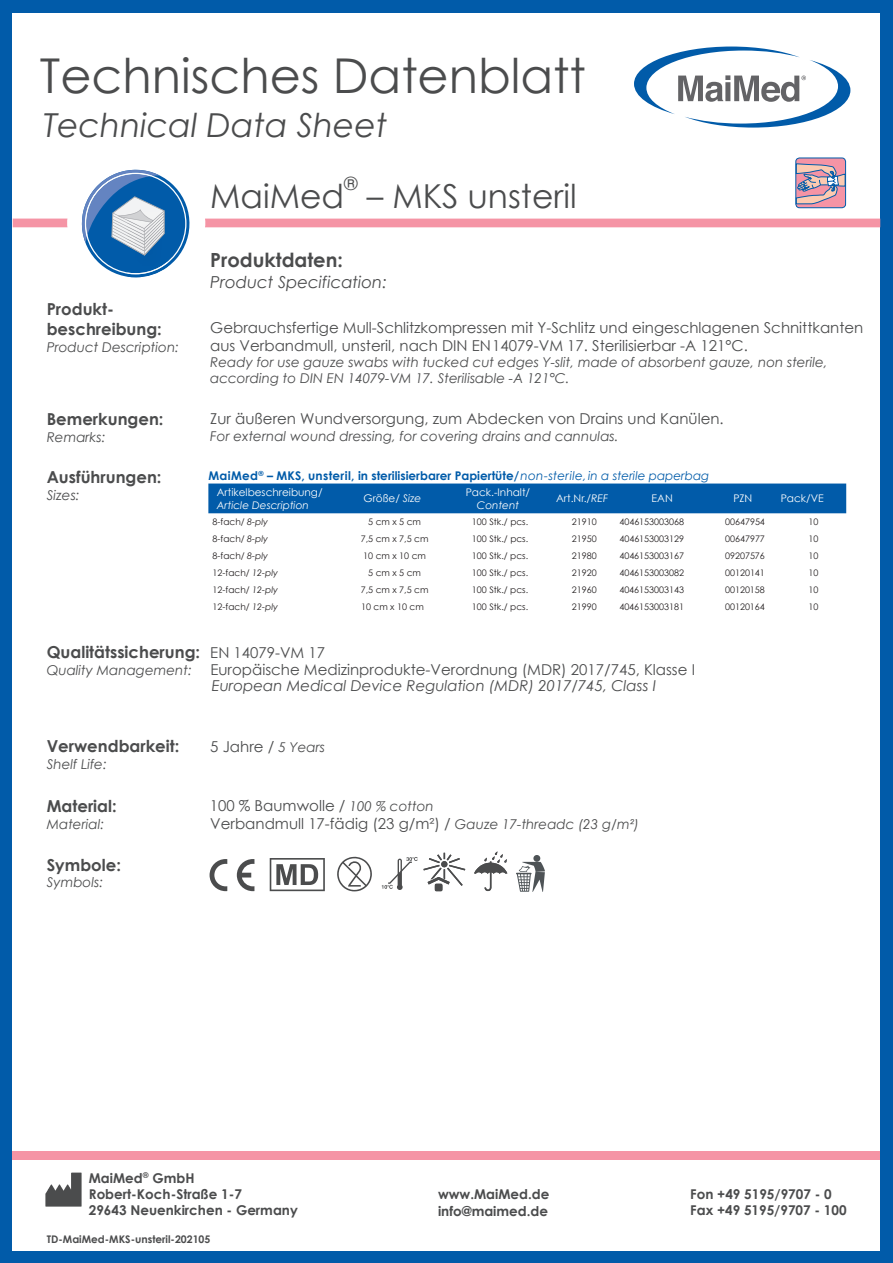
<style>
.page{position:relative;width:893px;height:1263px;background:#015ba9}
.page>*{position:absolute;margin:0;border:0;box-sizing:border-box;transform-origin:0 0}
.t1{font:48px "Century Gothic";color:#4b4c4d}
.t2{font:italic 33px "Century Gothic";color:#4b4c4d}
.t3{font:33px "Century Gothic";color:#4b4c4d}
.t4{font:700 19.5px "Century Gothic";color:#4b4c4d}
.t5{font:18px "Century Gothic";color:#4b4c4d}
.t6{font:700 16.5px/20px "Century Gothic";color:#4b4c4d}
.t7{font:italic 16.5px "Century Gothic";color:#4b4c4d}
.t8{font:15px/17.9px "Century Gothic";color:#4b4c4d}
.t9{font:italic 15px "Century Gothic";color:#4b4c4d}
.t10{font:italic 13.5px/16px "Century Gothic";color:#4b4c4d}
.t11{font:700 13.5px/16.4px "Century Gothic";color:#4b4c4d}
.t12{font:700 12px "Century Gothic";color:#015ba9}
.t13{font:10.5px "Century Gothic";color:#fff}
.t14{font:700 10.5px "Century Gothic";color:#4b4c4d}
.t15{font:italic 10.5px "Century Gothic";color:#fff}
.t16{font:9px "Century Gothic";color:#231f20}
.s1{font-weight:400;font-style:italic}
.s2{font-style:italic}
.s3{font-style:italic;font-size:13.5px}
</style>
<div class="page">
<div style="left:13px;top:13px;width:867px;height:1237px;background:#fff"></div>
<svg style="left:634px;top:47px;width:216px;height:81px"></svg>
<div style="left:13px;top:1151px;width:867px;height:9px;background:#f594a5"></div>
<div style="left:205px;top:219px;width:675px;height:8px;background:#f594a5"></div>
<svg style="left:13px;top:219px;width:54px;height:8px"></svg>
<svg style="left:81px;top:169px;width:109px;height:109px"></svg>
<div style="left:796px;top:158px;width:50px;height:50px;background:#f594a5;border-radius:4px"></div>
<svg style="left:797px;top:163px;width:47px;height:42px"></svg>
<div style="left:795px;top:158px;width:51px;height:50px;border:1px solid #015ba9;border-radius:4px"></div>
<div style="left:208px;top:483px;width:638px;height:30px;background:#015ba9"></div>
<img style="left:45px;top:1172px;width:37px;height:35px">
<svg style="left:237px;top:859px;width:17px;height:32px"></svg>
<svg style="left:210px;top:859px;width:17px;height:32px"></svg>
<svg style="left:337px;top:857px;width:35px;height:35px"></svg>
<svg style="left:270px;top:858px;width:55px;height:33px"></svg>
<svg style="left:382px;top:853px;width:83px;height:38px"></svg>
<svg style="left:474px;top:851px;width:33px;height:40px"></svg>
<img style="left:517px;top:856px;width:27px;height:35px">
<h1 class="t1" style="left:40px;top:46px;width:547px">Technisches Datenblatt</h1>
<h2 class="t2" style="left:43px;top:105px;width:345px">Technical Data Sheet</h2>
<h3 class="t5" style="left:344px;top:172px;width:15px">®</h3>
<h2 class="t3" style="left:210px;top:176px;width:368px">MaiMed – MKS unsteril</h2>
<h3 class="t6" style="left:47px;top:299px;width:117px">Produkt&shy;beschreibung:</h3>
<h3 class="t10" style="left:47px;top:339px;width:134px">Product Description:</h3>
<h3 class="t6" style="left:47px;top:409px;width:118px">Bemerkungen:</h3>
<h3 class="t10" style="left:47px;top:429px;width:60px">Remarks:</h3>
<h3 class="t6" style="left:47px;top:467px;width:116px">Ausführungen:</h3>
<h3 class="t10" style="left:47px;top:487px;width:34px">Sizes:</h3>
<h3 class="t4" style="left:210px;top:248px;width:134px">Produktdaten:</h3>
<h3 class="t7" style="left:210px;top:271px;width:178px">Product Specification:</h3>
<h3 class="t8" style="left:210px;top:318px;width:655px">Gebrauchsfertige Mull-Schlitzkompressen mit Y-Schlitz und eingeschlagenen Schnittkanten</h3>
<h3 class="t8" style="left:210px;top:336px;width:539px">aus Verbandmull, unsteril, nach DIN EN14079-VM 17. Sterilisierbar -A 121°C.</h3>
<h3 class="t10" style="left:210px;top:354px;width:619px">Ready for use gauze swabs with tucked cut edges Y-slit, made of absorbent gauze, non sterile, according to DIN EN 14079-VM 17. Sterilisable -A 121°C.</h3>
<h3 class="t8" style="left:210px;top:410px;width:515px">Zur äußeren Wundversorgung, zum Abdecken von Drains und Kanülen.</h3>
<h3 class="t10" style="left:210px;top:427px;width:410px">For external wound dressing, for covering drains and cannulas.</h3>
<h3 class="t12" style="left:208px;top:468px;width:502px">MaiMed<sup>®</sup> – MKS, unsteril, in sterilisierbarer Papiertüte/<span class="s1">non-sterile, in a sterile paperbag</span></h3>
<p class="t13" style="left:217px;top:486px;width:107px">Artikelbeschreibung/</p>
<p class="t15" style="left:217px;top:498px;width:94px">Article Description</p>
<p class="t13" style="left:364px;top:492px;width:59px">Größe/ <span class="s2">Size</span></p>
<p class="t13" style="left:466px;top:486px;width:66px">Pack.-Inhalt/</p>
<p class="t15" style="left:477px;top:498px;width:44px">Content</p>
<p class="t13" style="left:556px;top:492px;width:54px">Art.Nr./<span class="s2">REF</span></p>
<p class="t13" style="left:652px;top:492px;width:23px">EAN</p>
<p class="t13" style="left:733px;top:492px;width:21px">PZN</p>
<p class="t13" style="left:781px;top:492px;width:45px">Pack/VE</p>
<p class="t16" style="left:213px;top:516px;width:57px">8-fach/ <span class="s2">8-ply</span></p>
<p class="t16" style="left:368px;top:516px;width:54px">5 cm x 5 cm</p>
<p class="t16" style="left:472px;top:516px;width:58px">100 Stk./ pcs.</p>
<p class="t16" style="left:572px;top:516px;width:26px">21910</p>
<p class="t16" style="left:619px;top:516px;width:66px">4046153003068</p>
<p class="t16" style="left:725px;top:516px;width:41px">00647954</p>
<p class="t16" style="left:808px;top:516px;width:11px">10</p>
<p class="t16" style="left:213px;top:533px;width:57px">8-fach/ <span class="s2">8-ply</span></p>
<p class="t16" style="left:361px;top:533px;width:69px">7,5 cm x 7,5 cm</p>
<p class="t16" style="left:472px;top:533px;width:58px">100 Stk./ pcs.</p>
<p class="t16" style="left:572px;top:533px;width:26px">21950</p>
<p class="t16" style="left:619px;top:533px;width:66px">4046153003129</p>
<p class="t16" style="left:725px;top:533px;width:41px">00647977</p>
<p class="t16" style="left:808px;top:533px;width:11px">10</p>
<p class="t16" style="left:213px;top:550px;width:57px">8-fach/ <span class="s2">8-ply</span></p>
<p class="t16" style="left:363px;top:550px;width:64px">10 cm x 10 cm</p>
<p class="t16" style="left:472px;top:550px;width:58px">100 Stk./ pcs.</p>
<p class="t16" style="left:572px;top:550px;width:26px">21980</p>
<p class="t16" style="left:619px;top:550px;width:66px">4046153003167</p>
<p class="t16" style="left:725px;top:550px;width:41px">09207576</p>
<p class="t16" style="left:808px;top:550px;width:11px">10</p>
<p class="t16" style="left:213px;top:567px;width:67px">12-fach/ <span class="s2">12-ply</span></p>
<p class="t16" style="left:368px;top:567px;width:54px">5 cm x 5 cm</p>
<p class="t16" style="left:472px;top:567px;width:58px">100 Stk./ pcs.</p>
<p class="t16" style="left:572px;top:567px;width:26px">21920</p>
<p class="t16" style="left:619px;top:567px;width:66px">4046153003082</p>
<p class="t16" style="left:725px;top:567px;width:41px">00120141</p>
<p class="t16" style="left:808px;top:567px;width:11px">10</p>
<p class="t16" style="left:213px;top:584px;width:67px">12-fach/ <span class="s2">12-ply</span></p>
<p class="t16" style="left:361px;top:584px;width:69px">7,5 cm x 7,5 cm</p>
<p class="t16" style="left:472px;top:584px;width:58px">100 Stk./ pcs.</p>
<p class="t16" style="left:572px;top:584px;width:26px">21960</p>
<p class="t16" style="left:619px;top:584px;width:66px">4046153003143</p>
<p class="t16" style="left:725px;top:584px;width:41px">00120158</p>
<p class="t16" style="left:808px;top:584px;width:11px">10</p>
<p class="t16" style="left:213px;top:601px;width:67px">12-fach/ <span class="s2">12-ply</span></p>
<p class="t16" style="left:361px;top:601px;width:64px">10 cm x 10 cm</p>
<p class="t16" style="left:472px;top:601px;width:58px">100 Stk./ pcs.</p>
<p class="t16" style="left:572px;top:601px;width:26px">21990</p>
<p class="t16" style="left:619px;top:601px;width:66px">4046153003181</p>
<p class="t16" style="left:725px;top:601px;width:41px">00120164</p>
<p class="t16" style="left:808px;top:601px;width:11px">10</p>
<h3 class="t6" style="left:47px;top:641px;width:155px">Qualitätssicherung:</h3>
<h3 class="t10" style="left:47px;top:661px;width:147px">Quality Management:</h3>
<h3 class="t8" style="left:210px;top:643px;width:116px">EN 14079-VM 17</h3>
<h3 class="t8" style="left:210px;top:660px;width:486px">Europäische Medizinprodukte-Verordnung (MDR) 2017/745, Klasse I</h3>
<h3 class="t9" style="left:212px;top:676px;width:446px">European Medical Device Regulation (MDR) 2017/745, Class I</h3>
<h3 class="t6" style="left:47px;top:736px;width:134px">Verwendbarkeit:</h3>
<h3 class="t10" style="left:47px;top:756px;width:62px">Shelf Life:</h3>
<h3 class="t6" style="left:47px;top:796px;width:71px">Material:</h3>
<h3 class="t10" style="left:47px;top:816px;width:59px">Material:</h3>
<h3 class="t6" style="left:47px;top:854px;width:76px">Symbole:</h3>
<h3 class="t10" style="left:47px;top:874px;width:58px">Symbols:</h3>
<h3 class="t8" style="left:210px;top:738px;width:116px">5 Jahre / <span class="s3">5 Years</span></h3>
<h3 class="t8" style="left:210px;top:796px;width:431px">100 % Baumwolle / <span class="s3">100 % cotton<br></span>Verbandmull 17-fädig (23 g/m²) / <span class="s3">Gauze 17-threadc (23 g/m²)</span></h3>
<h3 class="t11" style="left:89px;top:1169px;width:210px">MaiMed<sup>®</sup> GmbH<br>Robert-Koch-Straße 1-7<br>29643 Neuenkirchen - Germany</h3>
<p class="t14" style="left:47px;top:1232px;width:165px">TD-MaiMed-MKS-unsteril-202105</p>
<h3 class="t11" style="left:438px;top:1186px;width:113px">www.MaiMed.de info@maimed.de</h3>
<h3 class="t11" style="left:690px;top:1185px;width:158px">Fon +49 5195/9707 - 0<br>Fax +49 5195/9707 - 100</h3>
</div>
